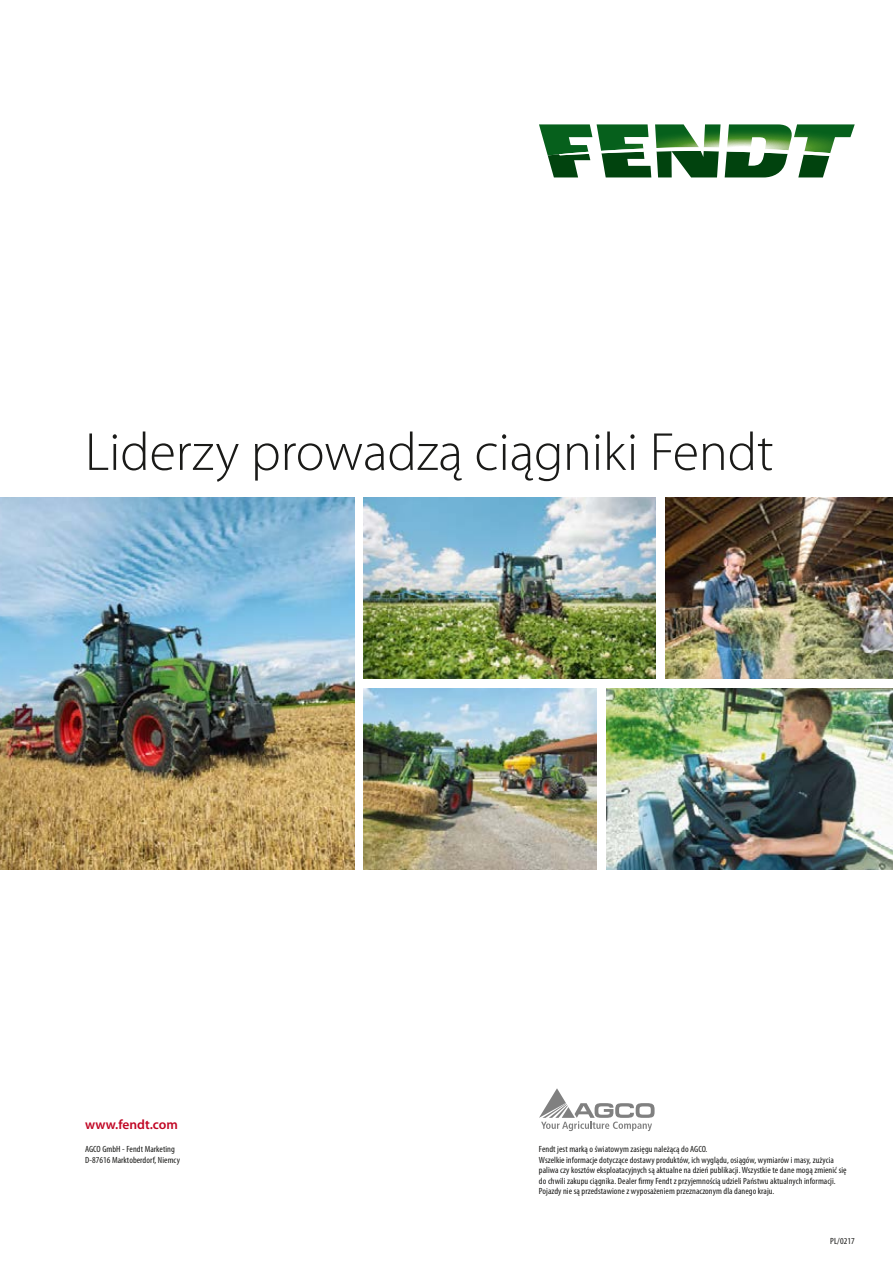
<style>
.page{position:relative;width:893px;height:1263px;background:#fff}
.page>*{position:absolute;margin:0;border:0;box-sizing:border-box;transform-origin:0 0}
.t1{font:300 54px "Myriad Pro";color:#1a1a18}
.t2{font:600 13.5px "Myriad Pro";color:#c10624}
.t3{font:condensed 9px/10.6px "Myriad Pro";letter-spacing:.005em;color:#1a1a18;scale:1.05 1}
</style>
<div class="page">
<svg style="left:539px;top:124px;width:316px;height:53px"></svg>
<div style="left:764px;top:149px;width:24px;height:5px;background:#fff"></div>
<svg style="left:539px;top:1088px;width:116px;height:43px"></svg>
<img style="left:0;top:497px;width:354px;height:373px">
<img style="left:363px;top:497px;width:292px;height:181px">
<img style="left:665px;top:497px;width:228px;height:181px">
<img style="left:363px;top:689px;width:234px;height:181px">
<img style="left:606px;top:689px;width:287px;height:181px">
<h1 class="t1" style="left:85px;top:422px;width:690px">Liderzy prowadzą ciągniki Fendt</h1>
<h2 class="t2" style="left:85px;top:1117px;width:94px">www.fendt.com</h2>
<p class="t3" style="left:85px;top:1144px;width:92px">AGCO GmbH - Fendt Marketing<br>D-87616 Marktoberdorf, Niemcy</p>
<p class="t3" style="left:539px;top:1144px;width:295px">Fendt jest marką o światowym zasięgu należącą do AGCO.<br>Wszelkie informacje dotyczące dostawy produktów, ich wyglądu, osiągów, wymiarów i masy, zużycia paliwa czy kosztów eksploatacyjnych są aktualne na dzień publikacji. Wszystkie te dane mogą zmienić się do chwili zakupu ciągnika. Dealer firmy Fendt z przyjemnością udzieli Państwu aktualnych informacji.<br>Pojazdy nie są przedstawione z wyposażeniem przeznaczonym dla danego kraju.</p>
<p class="t3" style="left:830px;top:1236px;width:25px">PL/0217</p>
</div>
